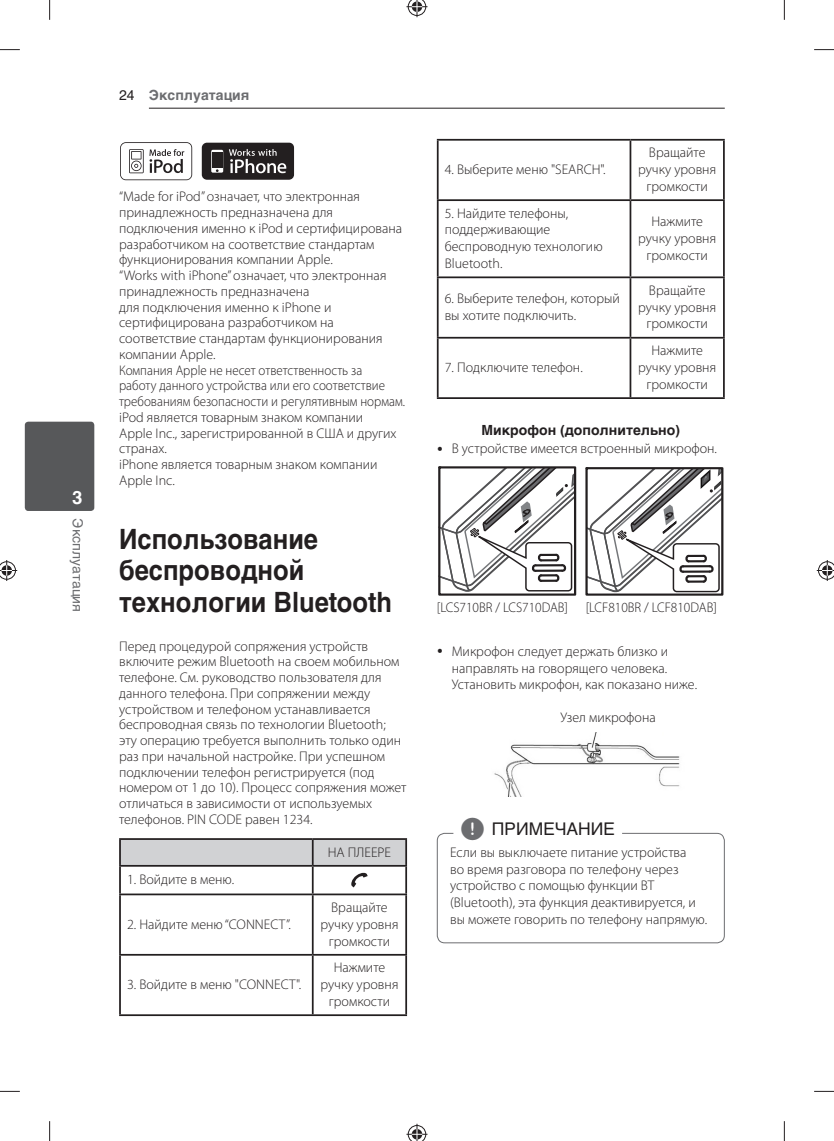
<style>
.page{position:relative;width:834px;height:1141px;background:#fff}
.page>*{position:absolute;margin:0;border:0;box-sizing:border-box;transform-origin:0 0}
.t1{font:700 28px/31.5px "Helvetica Cyr";color:#231f20;scale:.91 1}
.t2{font:700 18.38px "Helvetica Cyr";color:#fff}
.t3{font:17.5px "Helvetica Cyr Upright";color:#231f20}
.t4{font:300 14px/15.8px "Myriad Pro";color:#231f20}
.t5{font:300 14px "Myriad Pro";color:#231f20;scale:.95 1}
.t6{font:700 14px "Helvetica Cyr";color:#231f20}
.t7{font:700 14px "Helvetica Cyr";color:#6c6d70}
.t8{font:14px "Helvetica Cyr Upright";color:#6c6d70}
.s1{font-family:"Helvetica Cyr Upright";font-weight:400;color:#231f20}
.s2{font-family:"UPSYS Common";font-size:26.25px;color:#6c6d70}
</style>
<div class="page">
<hr style="left:149px;top:108px;width:575px;height:1px;background:#231f20">
<div style="left:25px;top:422px;width:69px;height:89px;background:#57585a;border-radius:3px"></div>
<svg style="left:120px;top:142px;width:72px;height:38px"></svg>
<div style="left:202px;top:143px;width:92px;height:37px;background:#231f20;border-radius:5px"></div>
<svg style="left:211px;top:150px;width:12px;height:23px"></svg>
<svg style="left:229px;top:149px;width:57px;height:24px"></svg>
<div style="left:212px;top:152px;width:10px;height:15px;background:#231f20"></div>
<hr style="left:119px;top:838px;width:194px;height:2px;background:#231f20">
<hr style="left:119px;top:840px;width:2px;height:25px;background:#231f20">
<hr style="left:313px;top:838px;width:94px;height:2px;background:#231f20">
<hr style="left:405px;top:840px;width:2px;height:25px;background:#231f20">
<hr style="left:119px;top:865px;width:194px;height:2px;background:#231f20">
<hr style="left:119px;top:867px;width:2px;height:27px;background:#231f20">
<hr style="left:313px;top:865px;width:94px;height:2px;background:#231f20">
<hr style="left:405px;top:867px;width:2px;height:27px;background:#231f20">
<hr style="left:119px;top:894px;width:194px;height:1px;background:#231f20">
<hr style="left:119px;top:895px;width:2px;height:59px;background:#231f20">
<hr style="left:313px;top:894px;width:94px;height:1px;background:#231f20">
<hr style="left:312px;top:895px;width:1px;height:59px;background:#231f20">
<hr style="left:405px;top:895px;width:2px;height:59px;background:#231f20">
<hr style="left:119px;top:954px;width:194px;height:2px;background:#231f20">
<hr style="left:119px;top:956px;width:2px;height:58px;background:#231f20">
<hr style="left:313px;top:954px;width:94px;height:2px;background:#231f20">
<hr style="left:312px;top:956px;width:1px;height:58px;background:#231f20">
<hr style="left:405px;top:956px;width:2px;height:58px;background:#231f20">
<hr style="left:119px;top:1014px;width:288px;height:2px;background:#231f20">
<svg style="left:120px;top:839px;width:286px;height:55px"></svg>
<hr style="left:437px;top:139px;width:193px;height:2px;background:#231f20">
<hr style="left:437px;top:141px;width:1px;height:58px;background:#231f20">
<hr style="left:630px;top:139px;width:94px;height:2px;background:#231f20">
<hr style="left:629px;top:141px;width:2px;height:58px;background:#231f20">
<hr style="left:723px;top:141px;width:1px;height:58px;background:#231f20">
<hr style="left:437px;top:199px;width:193px;height:2px;background:#231f20">
<hr style="left:437px;top:201px;width:1px;height:75px;background:#231f20">
<hr style="left:630px;top:199px;width:94px;height:2px;background:#231f20">
<hr style="left:629px;top:201px;width:2px;height:75px;background:#231f20">
<hr style="left:723px;top:201px;width:1px;height:75px;background:#231f20">
<hr style="left:437px;top:276px;width:193px;height:2px;background:#231f20">
<hr style="left:437px;top:278px;width:1px;height:59px;background:#231f20">
<hr style="left:630px;top:276px;width:94px;height:2px;background:#231f20">
<hr style="left:629px;top:278px;width:2px;height:59px;background:#231f20">
<hr style="left:723px;top:278px;width:1px;height:59px;background:#231f20">
<hr style="left:437px;top:337px;width:193px;height:2px;background:#231f20">
<hr style="left:437px;top:339px;width:1px;height:58px;background:#231f20">
<hr style="left:630px;top:337px;width:94px;height:2px;background:#231f20">
<hr style="left:629px;top:339px;width:2px;height:58px;background:#231f20">
<hr style="left:723px;top:339px;width:1px;height:58px;background:#231f20">
<hr style="left:437px;top:397px;width:287px;height:2px;background:#231f20">
<div style="left:438px;top:466px;width:138px;height:130px;border:2px solid #231f20"></div>
<svg style="left:438px;top:466px;width:136px;height:127px"></svg>
<div style="left:585px;top:467px;width:138px;height:129px;border:2px solid #231f20"></div>
<svg style="left:586px;top:467px;width:136px;height:126px"></svg>
<img style="left:494px;top:733px;width:186px;height:63px">
<div style="left:437px;top:833px;width:287px;height:110px;border:1px solid #6c6d70;border-radius:7px"></div>
<div style="left:453px;top:826px;width:169px;height:18px;background:#fff"></div>
<svg style="left:0;top:49px;width:20px;height:1px"></svg>
<svg style="left:814px;top:49px;width:19px;height:2px"></svg>
<svg style="left:0;top:1091px;width:20px;height:1px"></svg>
<svg style="left:814px;top:1090px;width:19px;height:2px"></svg>
<svg style="left:49px;top:0;width:1px;height:20px"></svg>
<svg style="left:49px;top:1121px;width:1px;height:20px"></svg>
<svg style="left:783px;top:0;width:1px;height:20px"></svg>
<svg style="left:783px;top:1121px;width:1px;height:20px"></svg>
<svg style="left:406px;top:0;width:21px;height:17px"></svg>
<svg style="left:406px;top:1124px;width:21px;height:17px"></svg>
<svg style="left:0;top:560px;width:17px;height:21px"></svg>
<svg style="left:816px;top:560px;width:17px;height:21px"></svg>
<h2 class="t2" style="left:72px;top:486px;width:12px">3</h2>
<p class="t8" style="left:86px;top:518px;width:95px;rotate:90deg">Эксплуатация</p>
<p class="t7" style="left:119px;top:87px;width:132px"><span class="s1">24</span> Эксплуатация</p>
<p class="t4" style="left:119px;top:190px;width:287px">“Made for iPod” означает, что электронная принадлежность предназначена для подключения именно к iPod и сертифицирована разработчиком на соответствие стандартам функционирования компании Apple.<br>“Works with iPhone” означает, что электронная принадлежность предназначена<br>для подключения именно к iPhone и сертифицирована разработчиком на соответствие стандартам функционирования компании Apple.<br>Компания Apple не несет ответственность за<br>работу данного устройства или его соответствие требованиям безопасности и регулятивным нормам. iPod является товарным знаком компании<br>Apple Inc., зарегистрированной в США и других странах.<br>iPhone является товарным знаком компании Apple Inc.</p>
<h1 class="t1" style="left:119px;top:523px;width:301px">Использование беспроводной технологии Bluetooth</h1>
<p class="t4" style="left:119px;top:639px;width:289px">Перед процедурой сопряжения устройств включите режим Bluetooth на своем мобильном телефоне. См. руководство пользователя для данного телефона. При сопряжении между устройством и телефоном устанавливается беспроводная связь по технологии Bluetooth; эту операцию требуется выполнить только один раз при начальной настройке. При успешном подключении телефон регистрируется (под номером от 1 до 10). Процесс сопряжения может отличаться в зависимости от используемых телефонов. PIN CODE равен 1234.</p>
<p class="t4" style="left:328px;top:845px;width:65px">НА ПЛЕЕРЕ</p>
<p class="t4" style="left:127px;top:873px;width:109px">1. Войдите в меню.</p>
<p class="t4" style="left:127px;top:917px;width:165px">2. Найдите меню “CONNECT”.</p>
<p class="t4" style="left:320px;top:900px;width:79px;line-height:16.8px;text-align:center">Вращайте ручку уровня громкости</p>
<p class="t4" style="left:127px;top:978px;width:176px">3. Войдите в меню "CONNECT".</p>
<p class="t4" style="left:320px;top:960px;width:79px;line-height:16.8px;text-align:center">Нажмите ручку уровня громкости</p>
<p class="t4" style="left:444px;top:163px;width:162px">4. Выберите меню "SEARCH".</p>
<p class="t4" style="left:638px;top:145px;width:79px;line-height:16.8px;text-align:center">Вращайте ручку уровня громкости</p>
<p class="t4" style="left:444px;top:206px;width:159px;line-height:16.8px">5. Найдите телефоны, поддерживающие беспроводную технологию<br>Bluetooth.</p>
<p class="t4" style="left:638px;top:214px;width:79px;line-height:16.8px;text-align:center">Нажмите ручку уровня громкости</p>
<p class="t4" style="left:444px;top:291px;width:177px;line-height:16.8px">6. Выберите телефон, который вы хотите подключить.</p>
<p class="t4" style="left:638px;top:283px;width:79px;line-height:16.8px;text-align:center">Вращайте ручку уровня громкости</p>
<p class="t4" style="left:444px;top:361px;width:139px">7. Подключите телефон.</p>
<p class="t4" style="left:638px;top:343px;width:79px;line-height:16.8px;text-align:center">Нажмите ручку уровня громкости</p>
<p class="t6" style="left:481px;top:421px;width:200px">Микрофон (дополнительно)</p>
<p class="t4" style="left:437px;top:442px;width:282px">• В устройстве имеется встроенный микрофон.</p>
<p class="t5" style="left:437px;top:602px;width:296px">[LCS710BR / LCS710DAB] [LCF810BR / LCF810DAB]</p>
<p class="t4" style="left:451px;top:644px;width:247px;line-height:16.8px;text-indent:-15px">• Микрофон следует держать близко и направлять на говорящего человека.<br>Установить микрофон, как показано ниже.</p>
<p class="t4" style="left:560px;top:710px;width:97px">Узел микрофона</p>
<p class="t3" style="left:460px;top:819px;width:156px"><span class="s2">,</span> ПРИМЕЧАНИЕ</p>
<p class="t4" style="left:450px;top:845px;width:258px;line-height:16.8px">Если вы выключаете питание устройства<br>во время разговора по телефону через устройство с помощью функции BT (Bluetooth), эта функция деактивируется, и вы можете говорить по телефону напрямую.</p>
</div>
